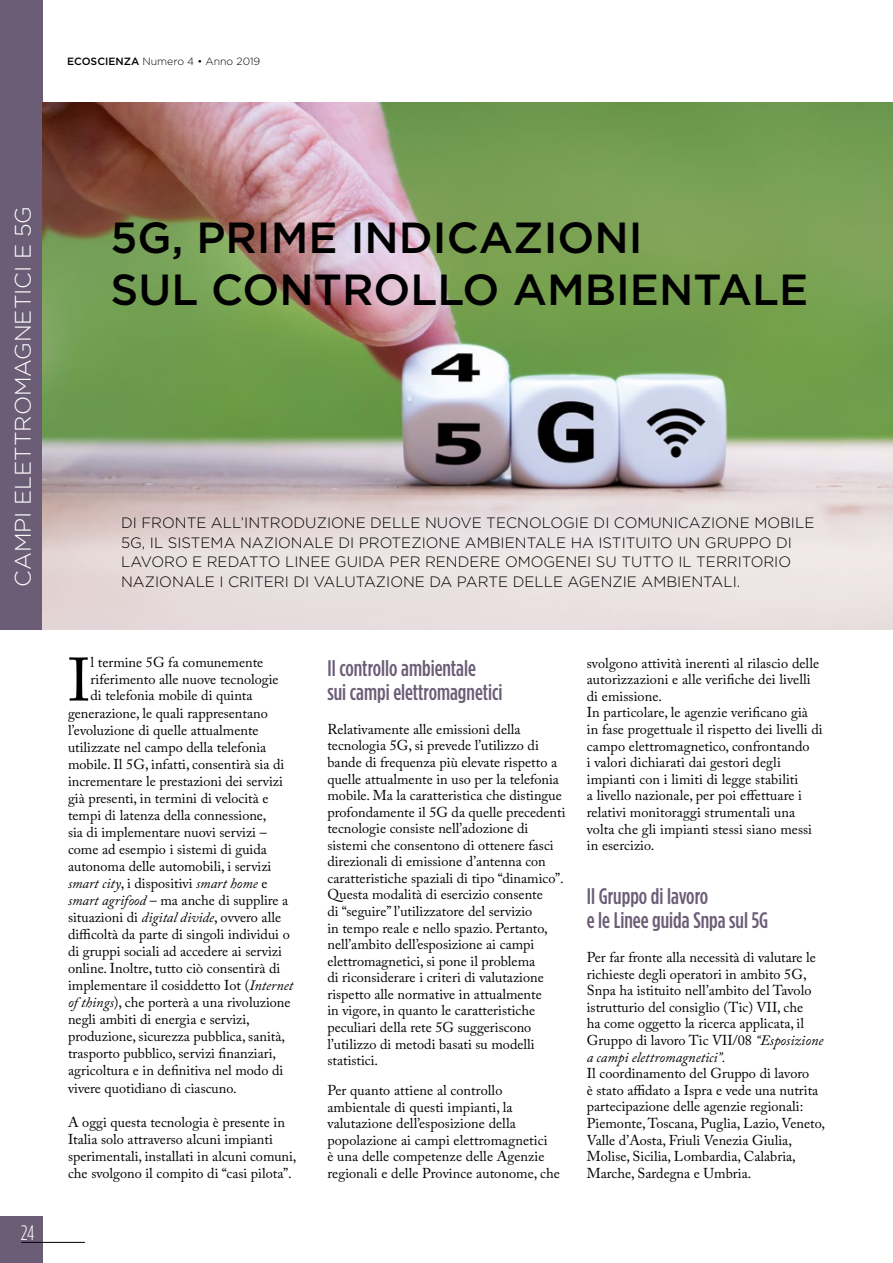
<style>
.page{position:relative;width:893px;height:1263px;background:#fff}
.page>*{position:absolute;margin:0;border:0;box-sizing:border-box;transform-origin:0 0}
.t1{font:60.6px "Adobe Caslon Pro";color:#000}
.t2{font:500 43.5px/52.5px "Gotham HTF";color:#000}
.t3{font:500 condensed 22.5px/24px "Gotham HTF";color:#6b5d76}
.t4{font:300 22.5px "Gotham HTF";color:#fff}
.t5{font:300 condensed 21px "Gotham HTF";color:#fff}
.t6{font:300 15px/19.5px "Gotham HTF";color:#000}
.t7{font:14.25px/16.5px "Adobe Caslon Pro";color:#000}
.t8{font:italic 14.25px "Adobe Caslon Pro";color:#000}
.t9{font:300 10.5px "Gotham HTF";color:#000}
.s1{font-weight:500}
.s2{font-style:normal}
.s3{font-style:italic}
</style>
<div class="page">
<div style="left:0;top:1216px;width:43px;height:47px;background:#6b5d76"></div>
<hr style="left:21px;top:1242px;width:64px;height:1px;background:#000">
<div style="left:0;top:0;width:43px;height:629px;background:#6b5d76"></div>
<img style="left:43px;top:102px;width:850px;height:527px">
<p class="t9" style="left:67px;top:56px;width:195px"><span class="s1">ECOSCIENZA</span> Numero 4 • Anno 2019</p>
<h3 class="t4" style="left:11px;top:587px;width:382px;rotate:-90deg">CAMPI ELETTROMAGNETICI E 5G</h3>
<h3 class="t5" style="left:21px;top:1221px;width:15px">24</h3>
<h2 class="t2" style="left:111px;top:210px;width:699px">5G, PRIME INDICAZIONI<br>SUL CONTROLLO AMBIENTALE</h2>
<p class="t6" style="left:121px;top:513px;width:695px">DI FRONTE ALL’INTRODUZIONE DELLE NUOVE TECNOLOGIE DI COMUNICAZIONE MOBILE 5G, IL SISTEMA NAZIONALE DI PROTEZIONE AMBIENTALE HA ISTITUITO UN GRUPPO DI LAVORO E REDATTO LINEE GUIDA PER RENDERE OMOGENEI SU TUTTO IL TERRITORIO NAZIONALE I CRITERI DI VALUTAZIONE DA PARTE DELLE AGENZIE AMBIENTALI.</p>
<h1 class="t1" style="left:68px;top:644px;width:24px">I</h1>
<p class="t7" style="left:91px;top:654px;width:174px">l termine 5G fa comunemente</p>
<p class="t7" style="left:91px;top:671px;width:190px">riferimento alle nuove tecnologie</p>
<p class="t7" style="left:91px;top:687px;width:164px">di telefonia mobile di quinta</p>
<p class="t7" style="left:68px;top:704px;width:201px">generazione, le quali rappresentano</p>
<p class="t7" style="left:68px;top:721px;width:192px">l’evoluzione di quelle attualmente</p>
<p class="t7" style="left:68px;top:738px;width:200px">utilizzate nel campo della telefonia</p>
<p class="t7" style="left:68px;top:755px;width:218px">mobile. Il 5G, infatti, consentirà sia di</p>
<p class="t7" style="left:68px;top:772px;width:216px">incrementare le prestazioni dei servizi</p>
<p class="t7" style="left:68px;top:789px;width:202px">già presenti, in termini di velocità e</p>
<p class="t7" style="left:68px;top:807px;width:200px">tempi di latenza della connessione,</p>
<p class="t7" style="left:68px;top:824px;width:200px">sia di implementare nuovi servizi –</p>
<p class="t7" style="left:68px;top:841px;width:200px">come ad esempio i sistemi di guida</p>
<p class="t7" style="left:68px;top:858px;width:205px">autonoma delle automobili, i servizi</p>
<p class="t8" style="left:68px;top:875px;width:201px">smart city<span class="s2">, i dispositivi</span> smart home <span class="s2">e</span></p>
<p class="t7" style="left:68px;top:892px;width:222px"><span class="s3">smart agrifood</span> – ma anche di supplire a</p>
<p class="t7" style="left:68px;top:909px;width:215px">situazioni di <span class="s3">digital divide</span>, ovvero alle</p>
<p class="t7" style="left:68px;top:926px;width:223px">difficoltà da parte di singoli individui o</p>
<p class="t7" style="left:68px;top:943px;width:215px">di gruppi sociali ad accedere ai servizi</p>
<p class="t7" style="left:68px;top:960px;width:214px">online. Inoltre, tutto ciò consentirà di</p>
<p class="t7" style="left:68px;top:977px;width:227px">implementare il cosiddetto Iot (<span class="s3">Internet</span></p>
<p class="t7" style="left:68px;top:994px;width:224px"><span class="s3">of things</span>), che porterà a una rivoluzione</p>
<p class="t7" style="left:68px;top:1011px;width:183px">negli ambiti di energia e servizi,</p>
<p class="t7" style="left:68px;top:1028px;width:219px">produzione, sicurezza pubblica, sanità,</p>
<p class="t7" style="left:68px;top:1045px;width:210px">trasporto pubblico, servizi finanziari,</p>
<p class="t7" style="left:68px;top:1062px;width:217px">agricoltura e in definitiva nel modo di</p>
<p class="t7" style="left:68px;top:1079px;width:170px">vivere quotidiano di ciascuno.</p>
<p class="t7" style="left:68px;top:1113px;width:230px;line-height:17.1px">A oggi questa tecnologia è presente in Italia solo attraverso alcuni impianti sperimentali, installati in alcuni comuni, che svolgono il compito di “casi pilota”.</p>
<h3 class="t3" style="left:327px;top:656px;width:177px">Il controllo ambientale<br>sui campi elettromagnetici</h3>
<p class="t7" style="left:327px;top:721px;width:240px">Relativamente alle emissioni della tecnologia 5G, si prevede l’utilizzo di bande di frequenza più elevate rispetto a quelle attualmente in uso per la telefonia mobile. Ma la caratteristica che distingue profondamente il 5G da quelle precedenti tecnologie consiste nell’adozione di sistemi che consentono di ottenere fasci direzionali di emissione d’antenna con caratteristiche spaziali di tipo “dinamico”.<br>Questa modalità di esercizio consente<br>di “seguire” l’utilizzatore del servizio<br>in tempo reale e nello spazio. Pertanto, nell’ambito dell’esposizione ai campi elettromagnetici, si pone il problema<br>di riconsiderare i criteri di valutazione rispetto alle normative in attualmente<br>in vigore, in quanto le caratteristiche peculiari della rete 5G suggeriscono l’utilizzo di metodi basati su modelli statistici.</p>
<p class="t7" style="left:327px;top:1082px;width:234px">Per quanto attiene al controllo ambientale di questi impianti, la valutazione dell’esposizione della popolazione ai campi elettromagnetici<br>è una delle competenze delle Agenzie regionali e delle Province autonome, che</p>
<p class="t7" style="left:587px;top:654px;width:237px">svolgono attività inerenti al rilascio delle autorizzazioni e alle verifiche dei livelli di emissione.<br>In particolare, le agenzie verificano già in fase progettuale il rispetto dei livelli di campo elettromagnetico, confrontando<br>i valori dichiarati dai gestori degli impianti con i limiti di legge stabiliti<br>a livello nazionale, per poi effettuare i relativi monitoraggi strumentali una volta che gli impianti stessi siano messi in esercizio.</p>
<h3 class="t3" style="left:587px;top:884px;width:183px">Il Gruppo di lavoro<br>e le Linee guida Snpa sul 5G</h3>
<p class="t7" style="left:587px;top:949px;width:238px">Per far fronte alla necessità di valutare le richieste degli operatori in ambito 5G, Snpa ha istituito nell’ambito del Tavolo istrutturio del consiglio (Tic) VII, che<br>ha come oggetto la ricerca applicata, il Gruppo di lavoro Tic VII/08 <span class="s3">“Esposizione a campi elettromagnetici”.</span></p>
<p class="t7" style="left:587px;top:1065px;width:240px">Il coordinamento del Gruppo di lavoro<br>è stato affidato a Ispra e vede una nutrita partecipazione delle agenzie regionali:<br>Piemonte, Toscana, Puglia, Lazio, Veneto, Valle d’Aosta, Friuli Venezia Giulia, Molise, Sicilia, Lombardia, Calabria, Marche, Sardegna e Umbria.</p>
</div>
